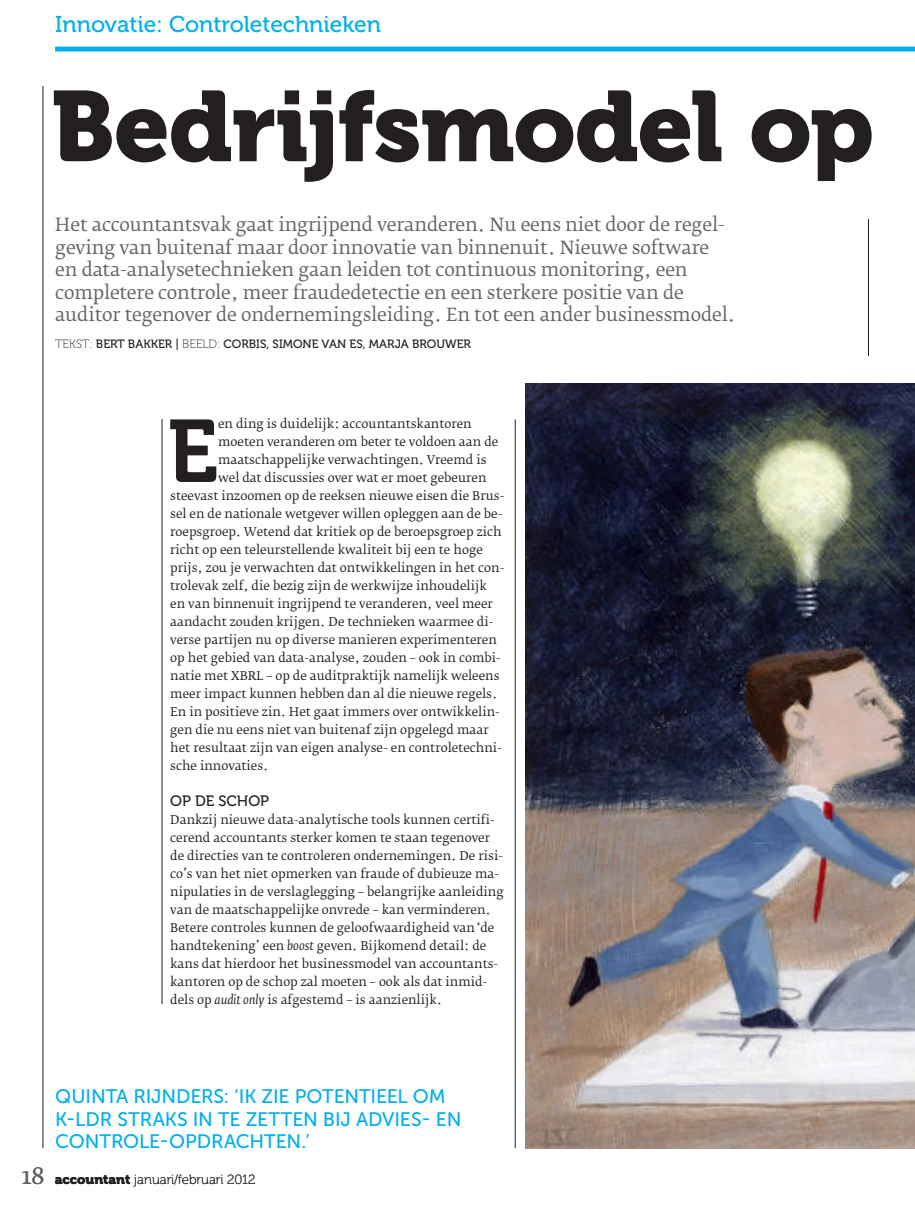
<style>
.page{position:relative;width:915px;height:1212px;background:#fff}
.page>*{position:absolute;margin:0;border:0;box-sizing:border-box;transform-origin:0 0}
.t1{font:99px "Museo 900";letter-spacing:-.015em;color:#231f20}
.t2{font:88.05px "Museo 700";color:#231f20}
.t3{font:22.8px "Museo 500";color:#00aeef}
.t4{font:19.5px/22.5px "Museo Sans 500";letter-spacing:-.005em;color:#00aeef}
.t5{font:18px/22.5px "Fedra Serif B Std";letter-spacing:-.01em;color:#636366}
.t6{font:15px "Museo 500";color:#231f20}
.t7{font:13.2px "Museo 100";color:#231f20}
.t8{font:12px/18px "Fedra Serif B Std";color:#231f20}
.t9{font:12px "Museo 500";color:#231f20}
.t10{font:12px "Museo 100";color:#231f20}
.s1{font-family:"Museo 500"}
.s2{font-family:"Museo 100"}
.s3{font-style:italic}
.s4{font-family:"Fedra Serif B Std";font-size:22.5px;color:#636366}
.s5{font-family:"Museo 900"}
</style>
<div class="page">
<hr style="left:867px;top:219px;width:1px;height:137px;background:#231f20">
<hr style="left:43px;top:86px;width:1px;height:1062px;background:#231f20">
<hr style="left:55px;top:47px;width:859px;height:4px;background:#00aeef">
<hr style="left:514px;top:419px;width:1px;height:729px;background:#231f20">
<hr style="left:162px;top:419px;width:1px;height:585px;background:#231f20">
<img style="left:525px;top:384px;width:389px;height:764px">
<h3 class="t3" style="left:55px;top:12px;width:327px">INNOVATIE: CONTROLETECHNIEKEN</h3>
<h1 class="t1" style="left:51px;top:70px;width:824px">Bedrijfsmodel op</h1>
<p class="t5" style="left:55px;top:214px;width:681px">Het accountantsvak gaat ingrijpend veranderen. Nu eens niet door de regel&shy;geving van buitenaf maar door innovatie van binnenuit. Nieuwe software en data-analysetechnieken gaan leiden tot continuous monitoring, een completere controle, meer fraudedetectie en een sterkere positie van de auditor tegenover de ondernemingsleiding. En tot een ander businessmodel.</p>
<p class="t10" style="left:55px;top:338px;width:135px">tekst : <span class="s1">BERT BAKKER |</span> beeld</p>
<p class="t9" style="left:217px;top:337px;width:255px"><span class="s2">:</span> CORBIS, SIMONE VAN ES, MARJA BROUWER</p>
<h2 class="t2" style="left:167px;top:402px;width:52px">E</h2>
<p class="t8" style="left:218px;top:415px;width:255px">en ding is duidelijk: accountantskantoren</p>
<p class="t8" style="left:218px;top:433px;width:282px">moeten veranderen om beter te voldoen aan de</p>
<p class="t8" style="left:218px;top:451px;width:270px">maatschappelijke verwachtingen. Vreemd is</p>
<p class="t8" style="left:218px;top:469px;width:270px">wel dat discussies over wat er moet gebeuren</p>
<p class="t8" style="left:170px;top:487px;width:335px">steevast inzoomen op de reeksen nieuwe eisen die Brus-</p>
<p class="t8" style="left:170px;top:505px;width:334px">sel en de nationale wetgever willen opleggen aan de be-</p>
<p class="t8" style="left:170px;top:523px;width:333px">roepsgroep. Wetend dat kritiek op de beroepsgroep zich</p>
<p class="t8" style="left:170px;top:541px;width:314px">richt op een teleurstellende kwaliteit bij een te hoge</p>
<p class="t8" style="left:170px;top:559px;width:335px">prijs, zou je verwachten dat ontwikkelingen in het con-</p>
<p class="t8" style="left:170px;top:577px;width:318px">trolevak zelf, die bezig zijn de werkwijze inhoudelijk</p>
<p class="t8" style="left:170px;top:595px;width:324px">en van binnenuit ingrijpend te veranderen, veel meer</p>
<p class="t8" style="left:170px;top:613px;width:324px">aandacht zouden krijgen. De technieken waarmee di-</p>
<p class="t8" style="left:170px;top:631px;width:328px">verse partijen nu op diverse manieren experimenteren</p>
<p class="t8" style="left:170px;top:649px;width:332px">op het gebied van data-analyse, zouden – ook in combi-</p>
<p class="t8" style="left:170px;top:667px;width:330px">natie met XBRL – op de auditpraktijk namelijk weleens</p>
<p class="t8" style="left:170px;top:685px;width:328px">meer impact kunnen hebben dan al die nieuwe regels.</p>
<p class="t8" style="left:170px;top:703px;width:331px">En in positieve zin. Het gaat immers over ontwikkelin-</p>
<p class="t8" style="left:170px;top:721px;width:320px">gen die nu eens niet van buitenaf zijn opgelegd maar</p>
<p class="t8" style="left:170px;top:739px;width:333px">het resultaat zijn van eigen analyse- en controletechni-</p>
<p class="t8" style="left:170px;top:757px;width:100px">sche innovaties.</p>
<p class="t6" style="left:170px;top:793px;width:100px">OP DE SCHOP</p>
<p class="t8" style="left:170px;top:811px;width:335px">Dankzij nieuwe data-analytische tools kunnen certifi&shy;cerend accountants sterker komen te staan tegenover de directies van te controleren ondernemingen. De risi&shy;co’s van het niet opmerken van fraude of dubieuze ma&shy;nipulaties in de verslaglegging – belangrijke aanleiding van de maatschappelijke onvrede – kan verminderen.<br>Betere controles kunnen de geloofwaardigheid van ‘de handtekening’ een <span class="s3">boost</span> geven. Bijkomend detail: de kans dat hierdoor het businessmodel van accountants&shy;kantoren op de schop zal moeten – ook als dat inmid&shy;dels op <span class="s3">audit only</span> is afgestemd – is aanzienlijk.</p>
<h3 class="t4" style="left:55px;top:1085px;width:389px">QUINTA RIJNDERS: ‘I K ZIE POTENTIEEL OM<br>K-LDR</h3>
<h3 class="t4" style="left:55px;top:1107px;width:407px;text-indent:62px">STRAKS IN TE ZETTEN BIJ ADVIES- EN<br>CONTROLE-OPDRACHTEN.’</h3>
<p class="t7" style="left:22px;top:1172px;width:235px"><span class="s4">18</span> <span class="s5">accountant</span> januari/februari 2012</p>
</div>
